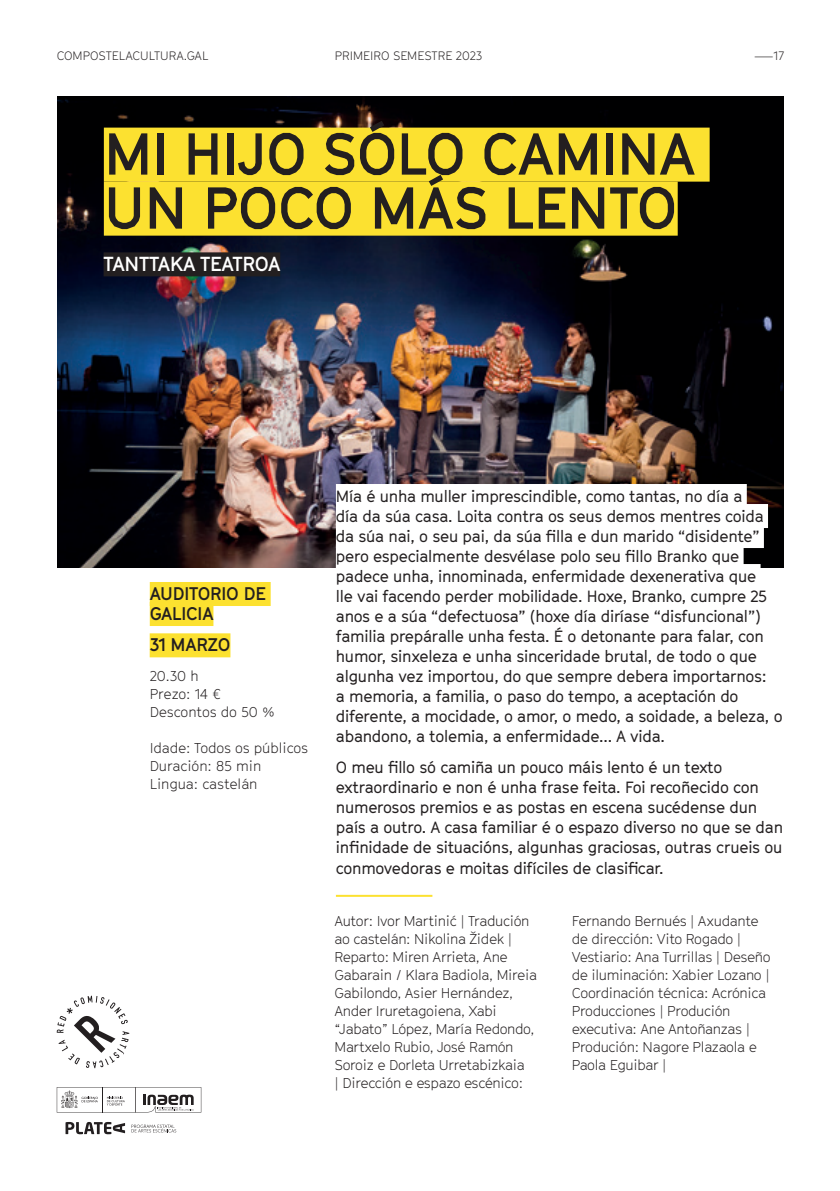
<style>
.page{position:relative;width:840px;height:1191px;background:#fff}
.page>*{position:absolute;margin:0;border:0;box-sizing:border-box;transform-origin:0 0}
._1_titulo_obra{font:700 58px/54px "GT Cinetype";letter-spacing:-.01em;color:#231f20}
._2_compañia{font:700 20px "GT Cinetype";letter-spacing:-.015em;color:#fff}
._3_lugar_e_data{font:700 18px/20px "GT Cinetype";letter-spacing:-.01em;color:#231f20}
._5_txt_obra{font:16px/20px "GT Cinetype";letter-spacing:-.015em;color:#231f20}
._6_ficha_tecnica{font:300 14px/18px "GT Cinetype";letter-spacing:-.02em;color:#231f20}
._4_hora_e_info{font:300 14px "GT Cinetype";color:#231f20}
.t1{font:300 12px "GT Cinetype";color:#231f20}
.s1{font-family:"Replica Std"}
</style>
<div class="page">
<img style="left:57px;top:96px;width:726px;height:471px">
<div style="left:104px;top:128px;width:605px;height:54px;background:#fce130"></div>
<div style="left:104px;top:182px;width:573px;height:54px;background:#fce130"></div>
<div style="left:103px;top:252px;width:177px;height:24px;background:#231f20"></div>
<div style="left:336px;top:484px;width:410px;height:24px;background:#fff"></div>
<div style="left:336px;top:504px;width:431px;height:24px;background:#fff"></div>
<div style="left:336px;top:524px;width:427px;height:24px;background:#fff"></div>
<div style="left:336px;top:544px;width:407px;height:24px;background:#fff"></div>
<div style="left:336px;top:564px;width:424px;height:24px;background:#fff"></div>
<hr style="left:336px;top:895px;width:96px;height:2px;background:#fce130">
<div style="left:150px;top:582px;width:120px;height:24px;background:#fce130"></div>
<div style="left:150px;top:602px;width:63px;height:24px;background:#fce130"></div>
<div style="left:150px;top:633px;width:80px;height:24px;background:#fce130"></div>
<svg style="left:57px;top:995px;width:72px;height:73px"></svg>
<svg style="left:57px;top:1087px;width:144px;height:25px"></svg>
<svg style="left:65px;top:1122px;width:60px;height:12px"></svg>
<svg style="left:131px;top:1124px;width:45px;height:8px"></svg>
<p class="t1" style="left:57px;top:49px;width:153px">COMPOSTELACULTURA.GAL</p>
<p class="t1" style="left:334px;top:49px;width:149px">PRIMEIRO SEMESTRE 2023</p>
<p class="t1" style="left:753px;top:49px;width:31px"><span class="s1">—</span>17</p>
<p class="_1_titulo_obra" style="left:104px;top:126px;width:592px">MI HIJO SÓLO CAMINA<br>UN POCO MÁS LENTO</p>
<p class="_2_compañia" style="left:103px;top:252px;width:178px">TANTTAKA TEATROA</p>
<p class="_3_lugar_e_data" style="left:150px;top:583px;width:118px">AUDITORIO DE<br>GALICIA</p>
<p class="_3_lugar_e_data" style="left:150px;top:634px;width:82px">31 MARZO</p>
<p class="_4_hora_e_info" style="left:150px;top:667px;width:50px">20.30 h</p>
<p class="_4_hora_e_info" style="left:150px;top:685px;width:73px">Prezo: 14 €</p>
<p class="_4_hora_e_info" style="left:150px;top:703px;width:127px">Descontos do 50 %</p>
<p class="_4_hora_e_info" style="left:150px;top:739px;width:160px">Idade: Todos os públicos</p>
<p class="_4_hora_e_info" style="left:150px;top:757px;width:113px">Duración: 85 min</p>
<p class="_4_hora_e_info" style="left:150px;top:775px;width:109px">Lingua: castelán</p>
<p class="_5_txt_obra" style="left:336px;top:486px;width:448px">Mía é unha muller imprescindible, como tantas, no día a<br>día da súa casa. Loita contra os seus demos mentres coida da súa nai, o seu pai, da súa filla e dun marido “disidente” pero especialmente desvélase polo seu fillo Branko que padece unha, innominada, enfermidade dexenerativa que<br>lle vai facendo perder mobilidade. Hoxe, Branko, cumpre 25 anos e a súa “defectuosa” (hoxe día diríase “disfuncional”) familia prepáralle unha festa. É o detonante para falar, con humor, sinxeleza e unha sinceridade brutal, de todo o que algunha vez importou, do que sempre debera importarnos:<br>a memoria, a familia, o paso do tempo, a aceptación do diferente, a mocidade, o amor, o medo, a soidade, a beleza, o abandono, a tolemia, a enfermidade... A vida.</p>
<p class="_5_txt_obra" style="left:336px;top:757px;width:448px">O meu fillo só camiña un pouco máis lento é un texto extraordinario e non é unha frase feita. Foi recoñecido con numerosos premios e as postas en escena sucédense dun país a outro. A casa familiar é o espazo diverso no que se dan infinidade de situacións, algunhas graciosas, outras crueis ou conmovedoras e moitas difíciles de clasificar.</p>
<p class="_6_ficha_tecnica" style="left:334px;top:912px;width:204px">Autor: Ivor Martinić | Tradución ao castelán: Nikolina Židek |<br>Reparto: Miren Arrieta, Ane<br>Gabarain / Klara Badiola, Mireia<br>Gabilondo, Asier Hernández,<br>Ander Iruretagoiena, Xabi “Jabato” López, María Redondo,<br>Martxelo Rubio, José Ramón<br>Soroiz e Dorleta Urretabizkaia<br>| Dirección e espazo escénico:</p>
<p class="_6_ficha_tecnica" style="left:571px;top:912px;width:200px">Fernando Bernués | Axudante de dirección: Vito Rogado |<br>Vestiario: Ana Turrillas | Deseño de iluminación: Xabier Lozano |<br>Coordinación técnica: Acrónica<br>Producciones | Produción executiva: Ane Antoñanzas |<br>Produción: Nagore Plazaola e<br>Paola Eguibar |</p>
</div>
